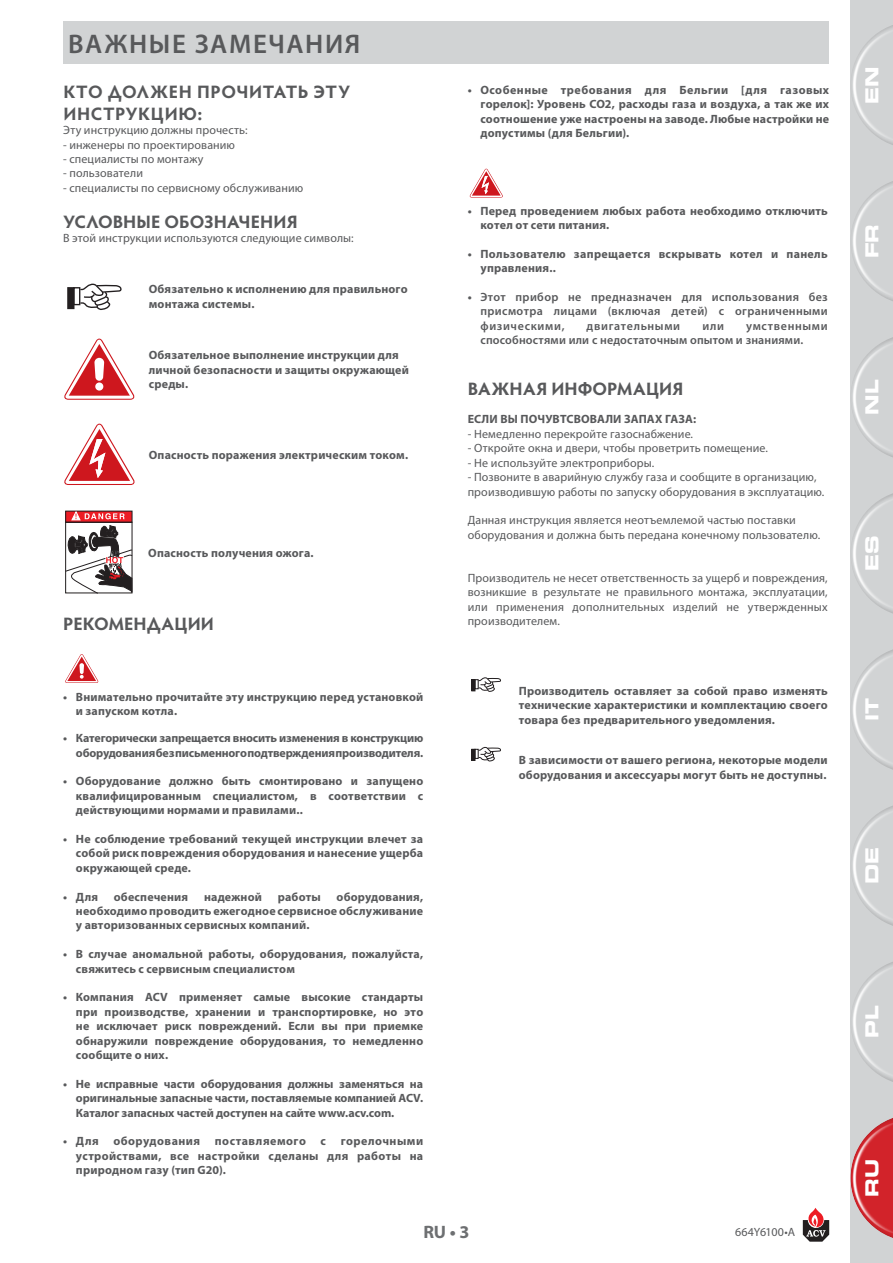
<style>
.page{position:relative;width:893px;height:1263px;background:#fff}
.page>*{position:absolute;margin:0;border:0;box-sizing:border-box;transform-origin:0 0}
.t1{font:600 27px "Myriad Pro";letter-spacing:.055em;color:#58595b}
.t2{font:700 18px "Hypatia Sans Pro";letter-spacing:.015em;color:#58595b}
.t3{font:700 18px/21.6px "Hypatia Sans Pro";letter-spacing:.035em;color:#58595b}
.t4{font:18px "Eurostile LT Std Bold Ex 2";letter-spacing:-.005em;color:#fff}
.t5{font:700 18px "Myriad Pro";color:#6d6f71}
.t6{font:700 12px/14.4px "Myriad Pro";letter-spacing:.015em;color:#58595b;text-align:justify}
.t7{font:12px/14.4px "Myriad Pro";letter-spacing:.01em;color:#58595b}
.t8{font:600 12px/14.4px "Myriad Pro";letter-spacing:.03em;color:#58595b;text-align:justify}
.t9{font:700 12px/14.4px "Myriad Pro";letter-spacing:-.015em;color:#58595b;text-align:right}
.t10{font:600 12px "Myriad Pro";letter-spacing:.055em;color:#58595b}
.t11{font:12px "Myriad Pro";letter-spacing:-.015em;color:#58595b}
.s1{font-weight:700}
</style>
<div class="page">
<svg style="left:803px;top:1208px;width:26px;height:34px"></svg>
<div style="left:850px;top:0;width:43px;height:1263px;background:#d1d3d4"></div>
<div style="left:848px;top:20px;width:45px;height:131px;background:#231f20;opacity:.75"></div>
<div style="left:848px;top:177px;width:45px;height:130px;background:#231f20;opacity:.75"></div>
<div style="left:848px;top:1113px;width:45px;height:131px;background:#231f20;opacity:.75"></div>
<div style="left:848px;top:957px;width:45px;height:131px;background:#231f20;opacity:.75"></div>
<div style="left:848px;top:801px;width:45px;height:130px;background:#231f20;opacity:.75"></div>
<div style="left:848px;top:645px;width:45px;height:130px;background:#231f20;opacity:.75"></div>
<div style="left:848px;top:489px;width:45px;height:130px;background:#231f20;opacity:.75"></div>
<div style="left:848px;top:333px;width:45px;height:130px;background:#231f20;opacity:.75"></div>
<div style="left:64px;top:21px;width:765px;height:43px;background:#d1d3d4"></div>
<svg style="left:65px;top:511px;width:67px;height:83px"></svg>
<svg style="left:64px;top:339px;width:71px;height:61px"></svg>
<svg style="left:64px;top:424px;width:71px;height:61px"></svg>
<div style="left:68px;top:288px;width:6px;height:20px;background:#231f20"></div>
<div style="left:67px;top:287px;width:7px;height:22px;border:1px solid #231f20"></div>
<div style="left:73px;top:287px;width:7px;height:18px;border:1px solid #231f20"></div>
<svg style="left:79px;top:283px;width:43px;height:27px"></svg>
<svg style="left:65px;top:654px;width:34px;height:29px"></svg>
<svg style="left:469px;top:169px;width:34px;height:29px"></svg>
<div style="left:471px;top:679px;width:4px;height:12px;border:1px solid #231f20"></div>
<svg style="left:472px;top:677px;width:29px;height:15px"></svg>
<div style="left:471px;top:749px;width:4px;height:12px;border:1px solid #231f20"></div>
<svg style="left:472px;top:746px;width:29px;height:16px"></svg>
<h1 class="t1" style="left:68px;top:26px;width:294px">ВАЖНЫЕ ЗАМЕЧАНИЯ</h1>
<h2 class="t3" style="left:63px;top:80px;width:288px">КТО ДОЛЖЕН ПРОЧИТАТЬ ЭТУ<br>ИНСТРУКЦИЮ:</h2>
<p class="t7" style="left:63px;top:123px;width:186px">Эту инструкцию должны прочесть:</p>
<p class="t7" style="left:63px;top:137px;width:173px">- инженеры по проектированию</p>
<p class="t7" style="left:63px;top:152px;width:142px">- специалисты по монтажу</p>
<p class="t7" style="left:63px;top:166px;width:81px">- пользователи</p>
<p class="t7" style="left:63px;top:180px;width:241px">- специалисты по сервисному обслуживанию</p>
<h2 class="t2" style="left:63px;top:209px;width:236px">УСЛОВНЫЕ ОБОЗНАЧЕНИЯ</h2>
<p class="t7" style="left:63px;top:231px;width:292px">В этой инструкции используются следующие символы:</p>
<p class="t6" style="left:149px;top:282px;width:260px">Обязательно к исполнению для правильного монтажа системы.</p>
<p class="t6" style="left:149px;top:348px;width:262px;text-align:left">Обязательное выполнение инструкции для личной безопасности и защиты окружающей среды.</p>
<p class="t6" style="left:149px;top:447px;width:261px">Опасность поражения электрическим током.</p>
<p class="t6" style="left:148px;top:545px;width:167px">Опасность получения ожога.</p>
<h2 class="t2" style="left:63px;top:611px;width:152px">РЕКОМЕНДАЦИИ</h2>
<p class="t6" style="left:76px;top:689px;width:349px;text-indent:-13px">• Внимательно прочитайте эту инструкцию перед установкой и запуском котла.</p>
<p class="t9" style="left:63px;top:730px;width:362px">• Категорически запрещается вносить изменения в конструкцию оборудования без письменного подтверждения производителя.</p>
<p class="t6" style="left:76px;top:774px;width:349px;text-indent:-13px">• Оборудование должно быть смонтировано и запущено квалифицированным специалистом, в соответствии с действующими нормами и правилами..</p>
<p class="t6" style="left:76px;top:831px;width:349px;text-indent:-13px">• Не соблюдение требований текущей инструкции влечет за собой риск повреждения оборудования и нанесение ущерба окружающей среде.</p>
<p class="t6" style="left:63px;top:889px;width:36px">• Для</p>
<p class="t6" style="left:114px;top:889px;width:76px">обеспечения</p>
<p class="t6" style="left:204px;top:889px;width:59px">надежной</p>
<p class="t6" style="left:278px;top:889px;width:45px">работы</p>
<p class="t6" style="left:76px;top:889px;width:349px;text-indent:261px">оборудования, необходимо проводить ежегодное сервисное обслуживание у авторизованных сервисных компаний.</p>
<p class="t6" style="left:76px;top:946px;width:349px;text-indent:-13px">• В случае аномальной работы, оборудования, пожалуйста, свяжитесь с сервисным специалистом</p>
<p class="t6" style="left:76px;top:990px;width:349px;text-indent:-13px">• Компания ACV применяет самые высокие стандарты при производстве, хранении и транспортировке, но это не исключает риск повреждений. Если вы при приемке обнаружили повреждение оборудования, то немедленно сообщите о них.</p>
<p class="t6" style="left:76px;top:1076px;width:349px;text-indent:-13px">• Не исправные части оборудования должны заменяться на оригинальные запасные части, поставляемые компанией ACV.<br>Каталог запасных частей доступен на сайте www.acv.com.</p>
<p class="t6" style="left:76px;top:1134px;width:349px;text-indent:-13px">• Для оборудования поставляемого с горелочными устройствами, все настройки сделаны для работы на природном газу (тип G20).</p>
<p class="t6" style="left:480px;top:82px;width:350px;text-indent:-13px">• Особенные требования для Бельгии [для газовых горелок]: Уровень СО2, расходы газа и воздуха, а так же их соотношение уже настроены на заводе. Любые настройки не допустимы (для Бельгии).</p>
<p class="t6" style="left:480px;top:203px;width:349px;text-indent:-13px">• Перед проведением любых работа необходимо отключить котел от сети питания.</p>
<p class="t6" style="left:480px;top:246px;width:349px;text-indent:-13px">• Пользователю запрещается вскрывать котел и панель управления..</p>
<p class="t8" style="left:480px;top:290px;width:349px;text-indent:-13px"><span class="s1">•</span> Этот прибор не предназначен для использования без присмотра лицами (включая детей) с ограниченными физическими,</p>
<p class="t8" style="left:480px;top:318px;width:349px;text-indent:266px">умственными способностями или с недостаточным опытом и знаниями.</p>
<h2 class="t2" style="left:468px;top:376px;width:217px">ВАЖНАЯ ИНФОРМАЦИЯ</h2>
<p class="t6" style="left:468px;top:412px;width:230px">ЕСЛИ ВЫ ПОЧУВТСВОВАЛИ ЗАПАХ ГАЗА:</p>
<p class="t7" style="left:468px;top:426px;width:227px">- Немедленно перекройте газоснабжение.</p>
<p class="t7" style="left:468px;top:441px;width:302px">- Откройте окна и двери, чтобы проветрить помещение.</p>
<p class="t7" style="left:468px;top:455px;width:188px">- Не используйте электроприборы.</p>
<p class="t7" style="left:468px;top:470px;width:358px">- Позвоните в аварийную службу газа и сообщите в организацию, производившую работы по запуску оборудования в эксплуатацию.</p>
<p class="t7" style="left:468px;top:513px;width:354px">Данная инструкция является неотъемлемой частью поставки оборудования и должна быть передана конечному пользователю.</p>
<p class="t7" style="left:468px;top:570px;width:362px;text-align:justify">Производитель не несет ответственность за ущерб и повреждения, возникшие в результате не правильного монтажа, эксплуатации, или применения дополнительных изделий не утвержденных производителем.</p>
<p class="t10" style="left:587px;top:318px;width:95px">двигательными</p>
<p class="t8" style="left:702px;top:318px;width:23px">или</p>
<p class="t6" style="left:519px;top:683px;width:310px">Производитель оставляет за собой право изменять технические характеристики и комплектацию своего товара без предварительного уведомления.</p>
<p class="t6" style="left:519px;top:753px;width:310px">В зависимости от вашего региона, некоторые модели оборудования и аксессуары могут быть не доступны.</p>
<h2 class="t5" style="left:423px;top:1220px;width:48px">RU • 3</h2>
<p class="t11" style="left:735px;top:1224px;width:62px">664Y6100•A</p>
<h2 class="t4" style="left:859px;top:104px;width:39px;rotate:-90deg">EN</h2>
<h2 class="t4" style="left:859px;top:258px;width:36px;rotate:-90deg">FR</h2>
<h2 class="t4" style="left:859px;top:415px;width:36px;rotate:-90deg">NL</h2>
<h2 class="t4" style="left:859px;top:571px;width:37px;rotate:-90deg">ES</h2>
<h2 class="t4" style="left:859px;top:721px;width:25px;rotate:-90deg">IT</h2>
<h2 class="t4" style="left:859px;top:884px;width:38px;rotate:-90deg">DE</h2>
<h2 class="t4" style="left:859px;top:1038px;width:34px;rotate:-90deg">PL</h2>
<h2 class="t4" style="left:859px;top:1197px;width:39px;rotate:-90deg">RU</h2>
</div>
